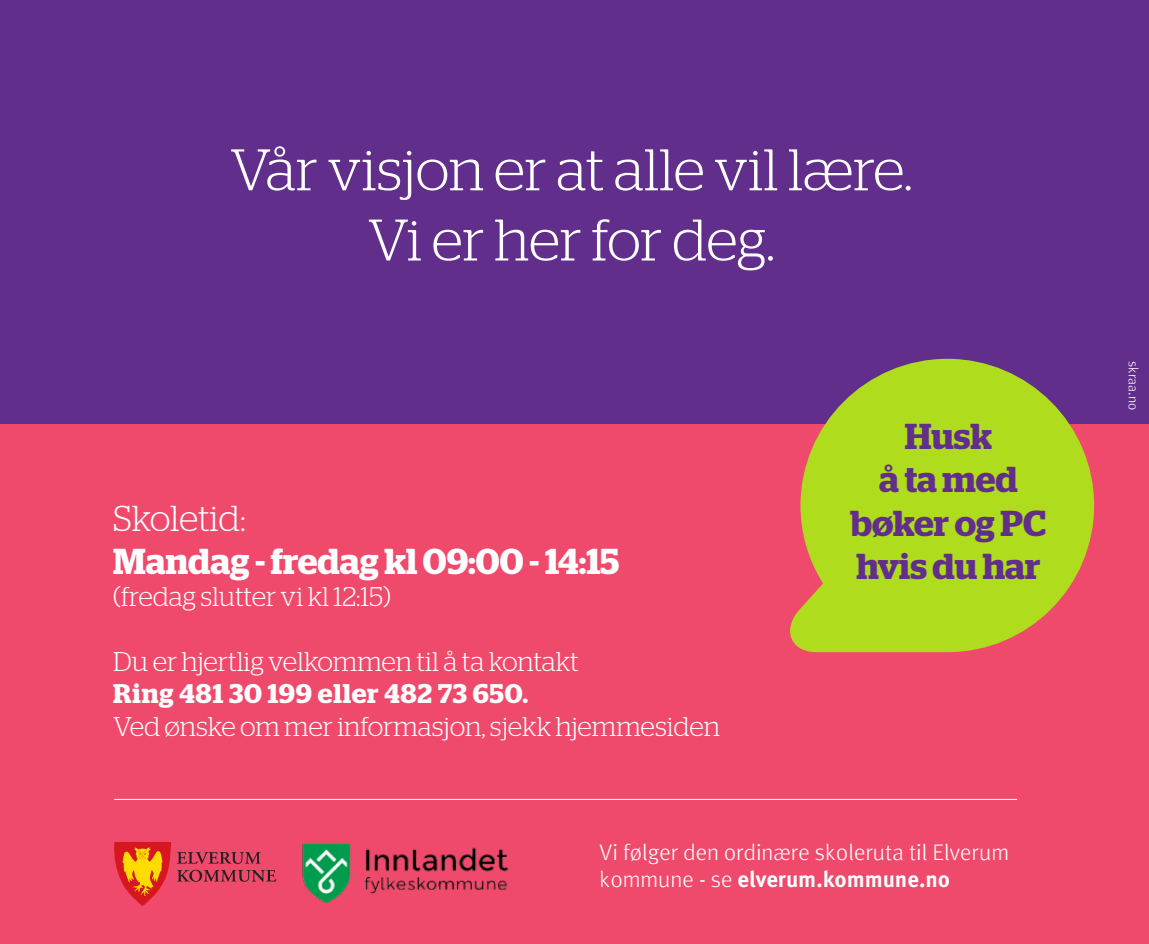
<style>
.page{position:relative;width:1149px;height:944px;background:#fff}
.page>*{position:absolute;margin:0;border:0;box-sizing:border-box;transform-origin:0 0}
.Brødtekst{font:300 58.5px "Stag";color:#fff}
.Brødtekst-2{font:600 36px "Stag";color:#622e8b}
.Brødtekst-3{font:600 36px "Stag";color:#fff}
.Brødtekst-4{font:300 36px "Stag";letter-spacing:-.01em;color:#fff}
.Brødtekst-5{font:300 27px "Stag";color:#fff}
.Brødtekst-6{font:600 27px "Stag";letter-spacing:.03em;color:#fff}
.Brødtekst-7{font:300 22.5px/27px "Meta";color:#fff}
.Brødtekst-8{font:300 13.5px "Meta";color:#fff}
.s1{font-family:"Meta Pro";font-weight:700}
</style>
<div class="page">
<div style="left:0;top:423px;width:1148px;height:521px;background:#ef4a6b"></div>
<div style="left:0;top:0;width:1148px;height:423px;background:#622e8b"></div>
<svg style="left:114px;top:842px;width:57px;height:64px"></svg>
<svg style="left:177px;top:852px;width:83px;height:12px"></svg>
<svg style="left:177px;top:870px;width:99px;height:12px"></svg>
<img style="left:302px;top:842px;width:206px;height:62px">
<hr style="left:114px;top:799px;width:902px;height:1px;background:#fff">
<svg style="left:785px;top:359px;width:308px;height:293px;fill:#afdc1d"></svg>
<p class="Brødtekst" style="left:230px;top:137px;width:684px">Vår visjon er at alle vil lære.</p>
<p class="Brødtekst" style="left:367px;top:207px;width:408px">Vi er her for deg.</p>
<p class="Brødtekst-4" style="left:113px;top:498px;width:134px">Skoletid:</p>
<p class="Brødtekst-3" style="left:113px;top:540px;width:507px">Mandag - fredag kl 09:00 - 14:15</p>
<p class="Brødtekst-5" style="left:113px;top:581px;width:279px">(fredag slutter vi kl 12:15)</p>
<p class="Brødtekst-5" style="left:113px;top:646px;width:466px">Du er hjertlig velkommen til å ta kontakt</p>
<p class="Brødtekst-6" style="left:113px;top:678px;width:416px">Ring 481 30 199 eller 482 73 650.</p>
<p class="Brødtekst-5" style="left:113px;top:711px;width:608px">Ved ønske om mer informasjon, sjekk hjemmesiden</p>
<p class="Brødtekst-2" style="left:904px;top:415px;width:89px">Husk</p>
<p class="Brødtekst-2" style="left:878px;top:459px;width:140px">å ta med</p>
<p class="Brødtekst-2" style="left:850px;top:502px;width:196px">bøker og PC</p>
<p class="Brødtekst-2" style="left:856px;top:545px;width:185px">hvis du har</p>
<p class="Brødtekst-7" style="left:599px;top:839px;width:411px">Vi følger den ordinære skoleruta til Elverum kommune - se <span class="s1">elverum.kommune.no</span></p>
<p class="Brødtekst-8" style="left:1140px;top:361px;width:51px;rotate:90deg">skraa.no</p>
</div>
